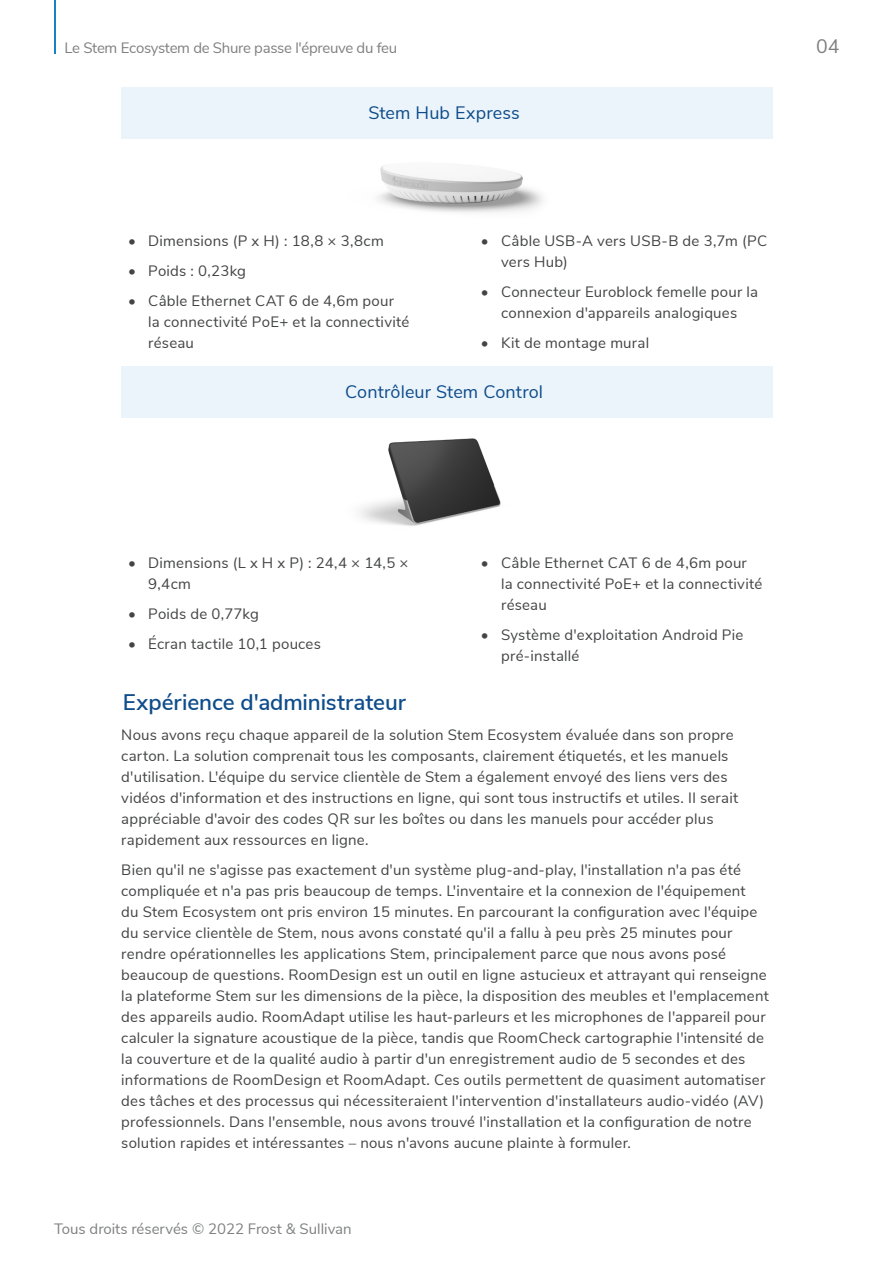
<style>
.page{position:relative;width:893px;height:1263px;background:#fff}
.page>*{position:absolute;margin:0;border:0;box-sizing:border-box;transform-origin:0 0}
.t1{font:600 22.5px "Nunito Sans";letter-spacing:-.005em;color:#0e4c8b}
.t2{font:19.5px "Nunito Sans";color:#7f8080}
.Item_Header{font:18px "Nunito Sans";letter-spacing:.005em;color:#0e4c8b}
.Text_body{font:15px/21px "Nunito Sans";letter-spacing:.015em;color:#434445}
.t3{font:15px "Nunito Sans";letter-spacing:-.02em;color:#7f8080}
.t4{font:15px "Nunito Sans";color:#7f8080}
</style>
<div class="page">
<hr style="left:54px;top:0;width:1px;height:54px;background:#1582c5">
<div style="left:121px;top:87px;width:652px;height:51px;background:#ebf4fa"></div>
<div style="left:121px;top:367px;width:652px;height:51px;background:#ebf4fa"></div>
<img style="left:378px;top:165px;width:165px;height:48px">
<img style="left:359px;top:438px;width:142px;height:88px">
<p class="t3" style="left:64px;top:37px;width:334px">Le Stem Ecosystem de Shure passe l'épreuve du feu</p>
<h2 class="t2" style="left:816px;top:32px;width:25px">04</h2>
<p class="Item_Header" style="left:368px;top:99px;width:153px">Stem Hub Express</p>
<p class="Text_body" style="left:501px;top:229px;width:268px;text-indent:-20px">• Câble USB-A vers USB-B de 3,7m (PC vers Hub)</p>
<p class="Text_body" style="left:481px;top:280px;width:279px;text-align:center">• Connecteur Euroblock femelle pour la connexion d'appareils analogiques</p>
<p class="Text_body" style="left:481px;top:331px;width:170px">• Kit de montage mural</p>
<p class="Item_Header" style="left:345px;top:379px;width:200px">Contrôleur Stem Control</p>
<p class="Text_body" style="left:128px;top:229px;width:257px">• Dimensions (P x H) : 18,8 × 3,8cm</p>
<p class="Text_body" style="left:128px;top:259px;width:119px">• Poids : 0,23kg</p>
<p class="Text_body" style="left:148px;top:289px;width:263px;text-indent:-20px">• Câble Ethernet CAT 6 de 4,6m pour<br>la connectivité PoE+ et la connectivité réseau</p>
<p class="Text_body" style="left:148px;top:551px;width:262px;text-indent:-20px">• Dimensions (L x H x P) : 24,4 × 14,5 ×<br>9,4cm</p>
<p class="Text_body" style="left:128px;top:602px;width:132px">• Poids de 0,77kg</p>
<p class="Text_body" style="left:128px;top:632px;width:194px">• Écran tactile 10,1 pouces</p>
<p class="Text_body" style="left:501px;top:551px;width:263px;text-indent:-20px">• Câble Ethernet CAT 6 de 4,6m pour<br>la connectivité PoE+ et la connectivité réseau</p>
<p class="Text_body" style="left:501px;top:623px;width:244px;text-indent:-20px">• Système d'exploitation Android Pie pré-installé</p>
<h1 class="t1" style="left:123px;top:686px;width:285px">Expérience d'administrateur</h1>
<p class="Text_body" style="left:121px;top:724px;width:618px">Nous avons reçu chaque appareil de la solution Stem Ecosystem évaluée dans son propre carton. La solution comprenait tous les composants, clairement étiquetés, et les manuels d'utilisation. L'équipe du service clientèle de Stem a également envoyé des liens vers des vidéos d'information et des instructions en ligne, qui sont tous instructifs et utiles. Il serait appréciable d'avoir des codes QR sur les boîtes ou dans les manuels pour accéder plus rapidement aux ressources en ligne.</p>
<p class="Text_body" style="left:121px;top:859px;width:649px">Bien qu'il ne s'agisse pas exactement d'un système plug-and-play, l'installation n'a pas été compliquée et n'a pas pris beaucoup de temps. L'inventaire et la connexion de l'équipement<br>du Stem Ecosystem ont pris environ 15 minutes. En parcourant la configuration avec l'équipe du service clientèle de Stem, nous avons constaté qu'il a fallu à peu près 25 minutes pour rendre opérationnelles les applications Stem, principalement parce que nous avons posé beaucoup de questions. RoomDesign est un outil en ligne astucieux et attrayant qui renseigne la plateforme Stem sur les dimensions de la pièce, la disposition des meubles et l'emplacement des appareils audio. RoomAdapt utilise les haut-parleurs et les microphones de l'appareil pour calculer la signature acoustique de la pièce, tandis que RoomCheck cartographie l'intensité de la couverture et de la qualité audio à partir d'un enregistrement audio de 5 secondes et des informations de RoomDesign et RoomAdapt. Ces outils permettent de quasiment automatiser des tâches et des processus qui nécessiteraient l'intervention d'installateurs audio-vidéo (AV) professionnels. Dans l'ensemble, nous avons trouvé l'installation et la configuration de notre solution rapides et intéressantes – nous n'avons aucune plainte à formuler.</p>
<p class="t4" style="left:54px;top:1218px;width:299px">Tous droits réservés © 2022 Frost &amp; Sullivan</p>
</div>
